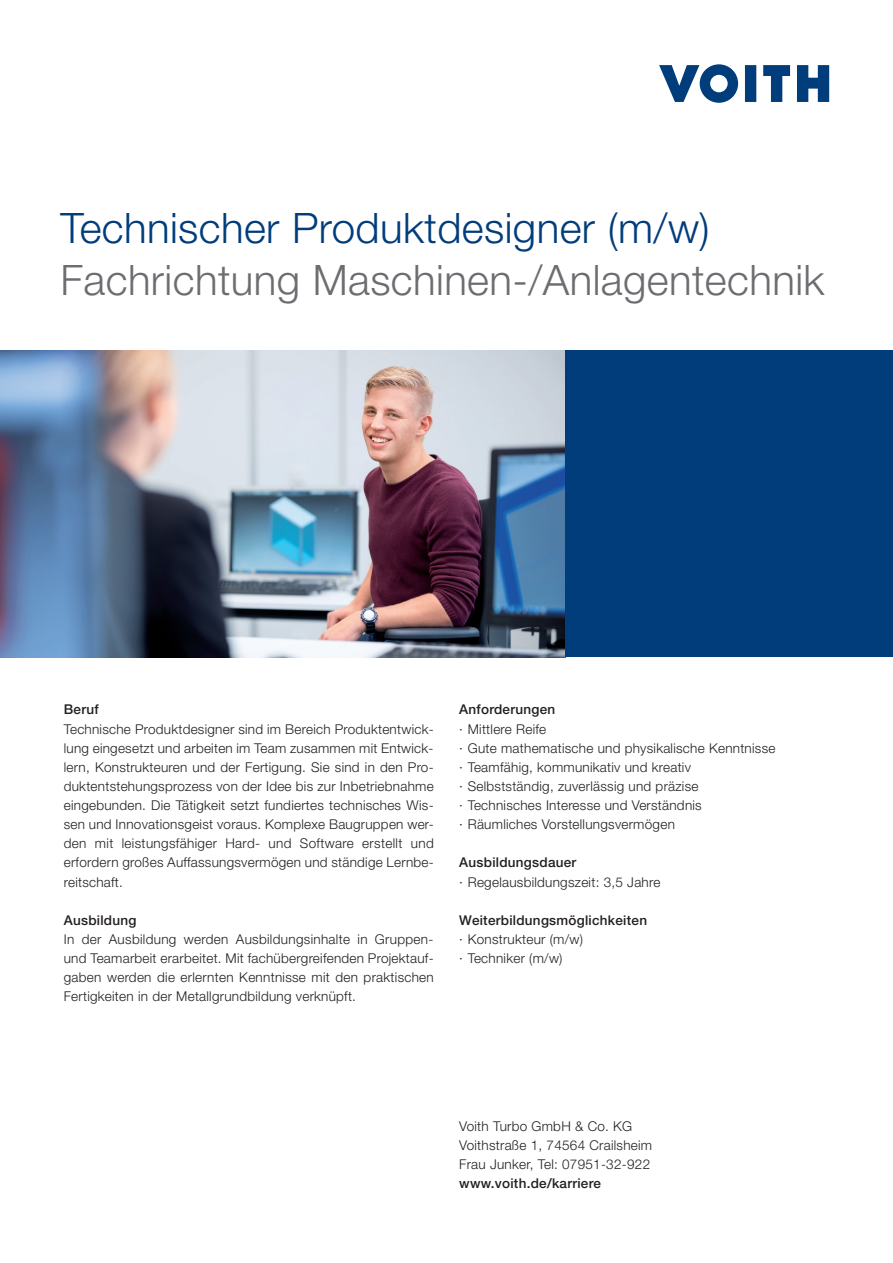
<style>
.page{position:relative;width:893px;height:1263px;background:#fff}
.page>*{position:absolute;margin:0;border:0;box-sizing:border-box;transform-origin:0 0}
.t1{font:300 42px "Helvetica Neue LT Pro";letter-spacing:.01em;color:#6c6d70}
.t2{font:300 42px "Helvetica Neue LT Pro";letter-spacing:.01em;color:#013c7b}
.t3{font:300 13.5px/19.2px "Helvetica Neue LT Pro";letter-spacing:.02em;color:#231f20}
.t4{font:500 13.5px "Helvetica Neue LT Pro";letter-spacing:.02em;color:#231f20}
</style>
<div class="page">
<img style="left:0;top:351px;width:566px;height:306px">
<div style="left:566px;top:351px;width:327px;height:306px;background:#013c7b"></div>
<svg style="left:659px;top:64px;width:79px;height:39px"></svg>
<svg style="left:745px;top:65px;width:11px;height:37px"></svg>
<svg style="left:763px;top:65px;width:27px;height:37px"></svg>
<svg style="left:797px;top:65px;width:32px;height:37px"></svg>
<h1 class="t2" style="left:61px;top:203px;width:651px">Technischer Produktdesigner (m/w)</h1>
<h1 class="t1" style="left:61px;top:254px;width:765px">Fachrichtung Maschinen-/Anlagentechnik</h1>
<p class="t4" style="left:64px;top:701px;width:36px">Beruf</p>
<p class="t3" style="left:64px;top:719px;width:372px;text-align:justify">Technische Produktdesigner sind im Bereich Produktentwick&shy;lung eingesetzt und arbeiten im Team zusammen mit Entwick&shy;lern, Konstrukteuren und der Fertigung. Sie sind in den Pro&shy;duktentstehungsprozess von der Idee bis zur Inbetriebnahme eingebunden. Die Tätigkeit setzt fundiertes technisches Wis&shy;sen und Innovationsgeist voraus. Komplexe Baugruppen wer&shy;den mit leistungsfähiger Hard- und Software erstellt und erfordern großes Auffassungsvermögen und ständige Lernbe&shy;reitschaft.</p>
<p class="t4" style="left:64px;top:912px;width:74px">Ausbildung</p>
<p class="t3" style="left:64px;top:929px;width:372px;text-align:justify">In der Ausbildung werden Ausbildungsinhalte in Gruppen&shy;und Teamarbeit erarbeitet. Mit fachübergreifenden Projektauf&shy;gaben werden die erlernten Kenntnisse mit den praktischen Fertigkeiten in der Metallgrundbildung verknüpft.</p>
<p class="t4" style="left:459px;top:701px;width:98px">Anforderungen</p>
<p class="t3" style="left:459px;top:719px;width:318px">· Mittlere Reife<br>· Gute mathematische und physikalische Kenntnisse · Teamfähig, kommunikativ und kreativ<br>· Selbstständig, zuverlässig und präzise<br>· Technisches Interesse und Verständnis<br>· Räumliches Vorstellungsvermögen</p>
<p class="t4" style="left:459px;top:854px;width:119px">Ausbildungsdauer</p>
<p class="t3" style="left:459px;top:872px;width:203px">· Regelausbildungszeit: 3,5 Jahre</p>
<p class="t4" style="left:459px;top:912px;width:189px">Weiterbildungsmöglichkeiten</p>
<p class="t3" style="left:459px;top:929px;width:125px">· Konstrukteur (m/w) · Techniker (m/w)</p>
<p class="t3" style="left:459px;top:1116px;width:194px">Voith Turbo GmbH &amp; Co. KG<br>Voithstraße 1, 74564 Crailsheim<br>Frau Junker, Tel: 07951-32-922</p>
<p class="t4" style="left:459px;top:1175px;width:143px">www.voith.de/karriere</p>
</div>
